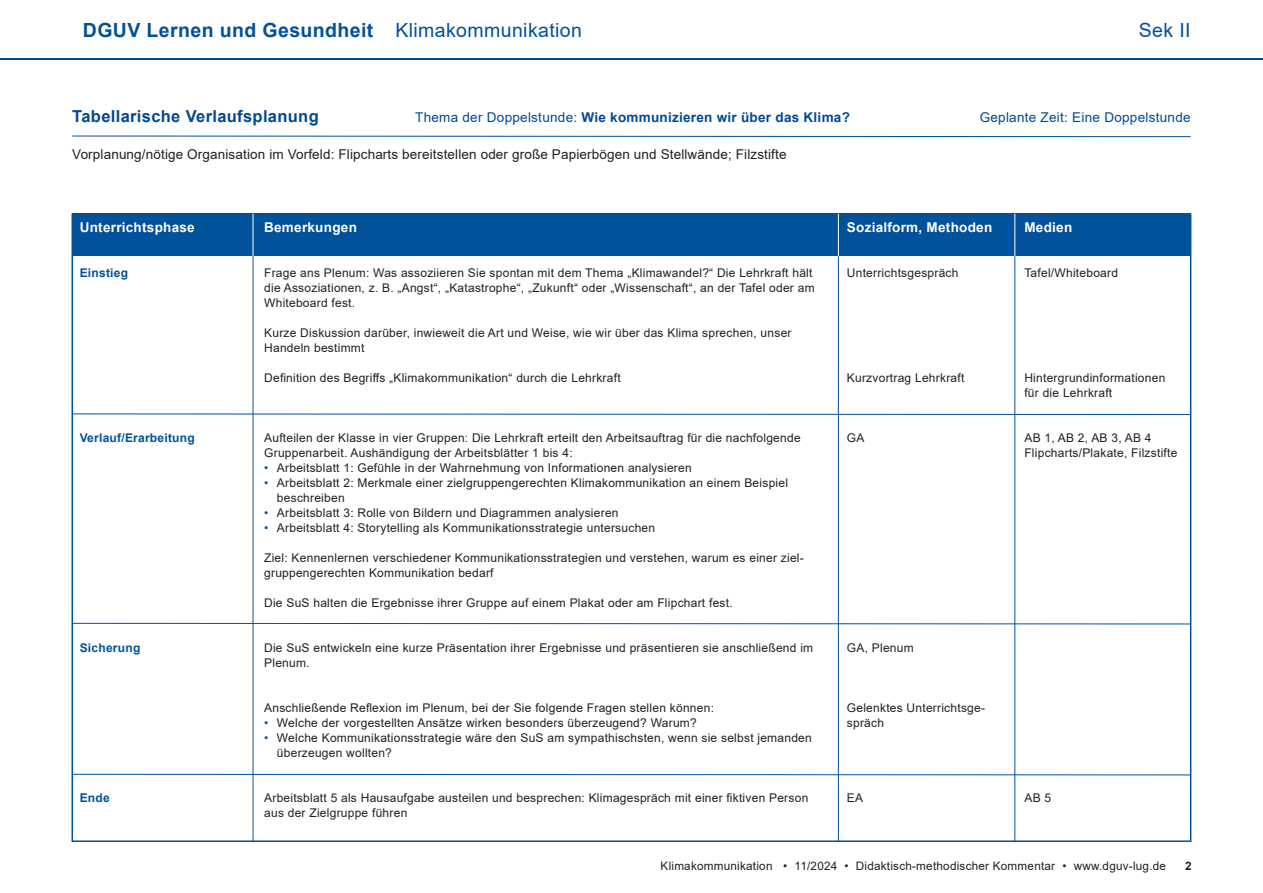
<style>
.page{position:relative;width:1263px;height:893px;background:#fff}
.page>*{position:absolute;margin:0;border:0;box-sizing:border-box;transform-origin:0 0}
.t1{font:700 19.5px "Arial";letter-spacing:.02em;color:#01519b}
.t2{font:19.5px "Arial";letter-spacing:.02em;color:#01519b}
.Zwischenueberschrift{font:700 16.5px "Arial";letter-spacing:.02em;color:#004994}
.Zwischenueberschrift-2{font:13.5px "Arial";letter-spacing:.01em;color:#231f20}
.Zwischenueberschrift-3{font:700 13.5px "Arial";letter-spacing:.02em;color:#004994}
.Fliesstext{font:700 13.5px "Arial";letter-spacing:.02em;color:#fff}
.Zwischenueberschrift-4{font:13.5px "Arial";letter-spacing:.02em;color:#004994}
.Fliesstext-2{font:12px/15px "Arial";letter-spacing:.02em;color:#231f20}
.Fliesstext_Aufzaehlung{font:12px/15px "Arial";letter-spacing:.02em;color:#231f20}
.Fliesstext-3{font:700 12px "Arial";letter-spacing:.02em;color:#01519b}
.fusszeile{font:11.7px "Arial";letter-spacing:.02em;color:#231f20}
.t3{font:700 11.7px "Arial";color:#231f20}
.s1{font-weight:400}
.s2{color:#01519b}
</style>
<div class="page">
<hr style="left:0;top:58px;width:1263px;height:2px;background:#004994">
<div style="left:72px;top:214px;width:1119px;height:42px;background:#01519b"></div>
<hr style="left:253px;top:214px;width:1px;height:42px;background:#fff">
<hr style="left:253px;top:256px;width:1px;height:586px;background:#01519b">
<hr style="left:1014px;top:214px;width:1px;height:42px;background:#fff">
<hr style="left:1014px;top:256px;width:1px;height:586px;background:#01519b">
<hr style="left:838px;top:214px;width:1px;height:42px;background:#fff">
<hr style="left:838px;top:256px;width:1px;height:586px;background:#01519b">
<svg style="left:72px;top:135px;width:1119px;height:2px"></svg>
<svg style="left:72px;top:413px;width:1119px;height:2px"></svg>
<svg style="left:72px;top:623px;width:1119px;height:2px"></svg>
<svg style="left:72px;top:773px;width:1119px;height:3px"></svg>
<p class="t1" style="left:83px;top:16px;width:292px">DGUV Lernen und Gesundheit</p>
<p class="t2" style="left:395px;top:16px;width:188px">Klimakommunikation</p>
<p class="t2" style="left:1139px;top:16px;width:53px">Sek II</p>
<p class="Zwischenueberschrift" style="left:72px;top:105px;width:248px">Tabellarische Verlaufsplanung</p>
<p class="Zwischenueberschrift-3" style="left:415px;top:108px;width:436px"><span class="s1">Thema der Doppelstunde:</span> Wie kommunizieren wir über das Klima?</p>
<p class="Zwischenueberschrift-4" style="left:980px;top:108px;width:212px">Geplante Zeit: Eine Doppelstunde</p>
<p class="Zwischenueberschrift-2" style="left:72px;top:145px;width:716px">Vorplanung/nötige Organisation im Vorfeld: Flipcharts bereitstellen oder große Papierbögen und Stellwände; Filzstifte</p>
<p class="Fliesstext" style="left:80px;top:218px;width:117px">Unterrichtsphase</p>
<p class="Fliesstext-3" style="left:80px;top:264px;width:50px">Einstieg</p>
<p class="Fliesstext-3" style="left:80px;top:429px;width:117px">Verlauf/Erarbeitung</p>
<p class="Fliesstext-3" style="left:80px;top:639px;width:62px">Sicherung</p>
<p class="Fliesstext-3" style="left:80px;top:789px;width:32px">Ende</p>
<p class="Fliesstext" style="left:264px;top:218px;width:94px">Bemerkungen</p>
<p class="Fliesstext-2" style="left:264px;top:265px;width:552px">Frage ans Plenum: Was assoziieren Sie spontan mit dem Thema „Klimawandel?“ Die Lehrkraft hält die Assoziationen, z. B. „Angst“, „Katastrophe“, „Zukunft“ oder „Wissenschaft“, an der Tafel oder am<br>Whiteboard fest.</p>
<p class="Fliesstext-2" style="left:264px;top:325px;width:529px">Kurze Diskussion darüber, inwieweit die Art und Weise, wie wir über das Klima sprechen, unser<br>Handeln bestimmt</p>
<p class="Fliesstext-2" style="left:264px;top:370px;width:358px">Definition des Begriffs „Klimakommunikation“ durch die Lehrkraft</p>
<p class="Fliesstext-2" style="left:264px;top:430px;width:538px">Aufteilen der Klasse in vier Gruppen: Die Lehrkraft erteilt den Arbeitsauftrag für die nachfolgende<br>Gruppenarbeit. Aushändigung der Arbeitsblätter 1 bis 4:</p>
<p class="Fliesstext_Aufzaehlung" style="left:264px;top:460px;width:429px"><span class="s2">•</span> Arbeitsblatt 1: Gefühle in der Wahrnehmung von Informationen analysieren</p>
<p class="Fliesstext_Aufzaehlung" style="left:277px;top:475px;width:513px;text-indent:-13px"><span class="s2">•</span> Arbeitsblatt 2: Merkmale einer zielgruppengerechten Klimakommunikation an einem Beispiel beschreiben</p>
<p class="Fliesstext_Aufzaehlung" style="left:264px;top:505px;width:356px"><span class="s2">•</span> Arbeitsblatt 3: Rolle von Bildern und Diagrammen analysieren</p>
<p class="Fliesstext_Aufzaehlung" style="left:264px;top:520px;width:392px"><span class="s2">•</span> Arbeitsblatt 4: Storytelling als Kommunikationsstrategie untersuchen</p>
<p class="Fliesstext-2" style="left:264px;top:550px;width:541px">Ziel: Kennenlernen verschiedener Kommunikationsstrategien und verstehen, warum es einer ziel&shy;gruppengerechten Kommunikation bedarf</p>
<p class="Fliesstext-2" style="left:264px;top:595px;width:470px">Die SuS halten die Ergebnisse ihrer Gruppe auf einem Plakat oder am Flipchart fest.</p>
<p class="Fliesstext-2" style="left:264px;top:640px;width:551px">Die SuS entwickeln eine kurze Präsentation ihrer Ergebnisse und präsentieren sie anschließend im<br>Plenum.</p>
<p class="Fliesstext-2" style="left:264px;top:700px;width:451px">Anschließende Reflexion im Plenum, bei der Sie folgende Fragen stellen können:</p>
<p class="Fliesstext_Aufzaehlung" style="left:264px;top:715px;width:434px"><span class="s2">•</span> Welche der vorgestellten Ansätze wirken besonders überzeugend? Warum?</p>
<p class="Fliesstext_Aufzaehlung" style="left:277px;top:730px;width:536px;text-indent:-13px"><span class="s2">•</span> Welche Kommunikationsstrategie wäre den SuS am sympathischsten, wenn sie selbst jemanden überzeugen wollten?</p>
<p class="Fliesstext-2" style="left:264px;top:790px;width:546px">Arbeitsblatt 5 als Hausaufgabe austeilen und besprechen: Klimagespräch mit einer fiktiven Person aus der Zielgruppe führen</p>
<p class="Fliesstext" style="left:847px;top:218px;width:147px">Sozialform, Methoden</p>
<p class="Fliesstext-2" style="left:847px;top:265px;width:113px">Unterrichtsgespräch</p>
<p class="Fliesstext" style="left:1024px;top:218px;width:49px">Medien</p>
<p class="Fliesstext-2" style="left:1024px;top:265px;width:95px">Tafel/Whiteboard</p>
<p class="Fliesstext-2" style="left:847px;top:370px;width:119px">Kurzvortrag Lehrkraft</p>
<p class="Fliesstext-2" style="left:847px;top:430px;width:19px">GA</p>
<p class="Fliesstext-2" style="left:1024px;top:370px;width:142px">Hintergrundinformationen für die Lehrkraft</p>
<p class="Fliesstext-2" style="left:1024px;top:430px;width:129px">AB 1, AB 2, AB 3, AB 4</p>
<p class="Fliesstext-2" style="left:1024px;top:445px;width:155px">Flipcharts/Plakate, Filzstifte</p>
<p class="Fliesstext-2" style="left:847px;top:640px;width:68px">GA, Plenum</p>
<p class="Fliesstext-2" style="left:847px;top:700px;width:140px">Gelenktes Unterrichtsge&shy;spräch</p>
<p class="Fliesstext-2" style="left:847px;top:790px;width:18px">EA</p>
<p class="Fliesstext-2" style="left:1024px;top:790px;width:28px">AB 5</p>
<p class="fusszeile" style="left:661px;top:857px;width:507px">Klimakommunikation • 11/2024 • Didaktisch-methodischer Kommentar • www.dguv-lug.de</p>
<p class="t3" style="left:1185px;top:857px;width:8px">2</p>
</div>
